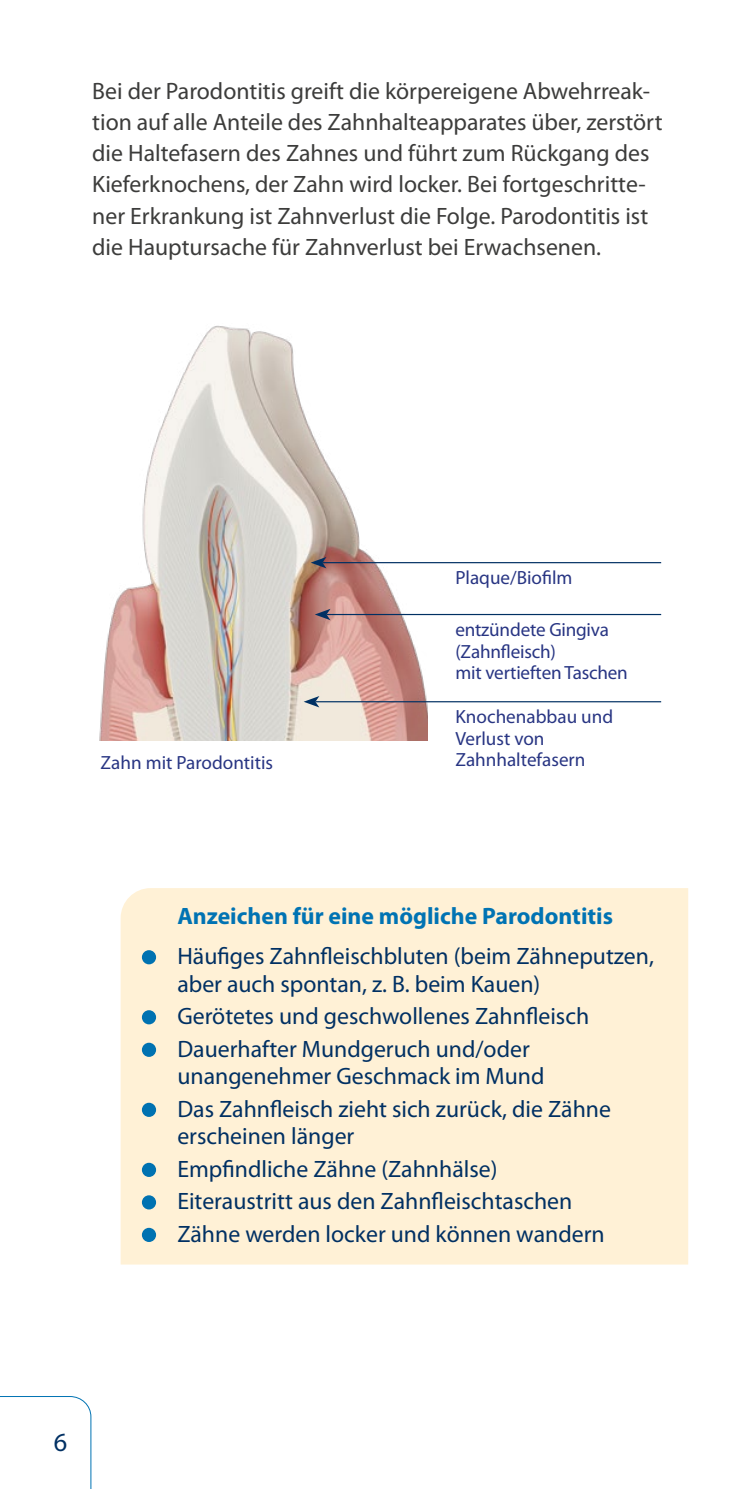
<style>
.page{position:relative;width:745px;height:1489px;background:#fff}
.page>*{position:absolute;margin:0;border:0;box-sizing:border-box;transform-origin:0 0}
.t1{font:26.25px "Myriad Pro";color:#003063}
.t2{font:23.75px/32.5px "Myriad Pro";color:#003063}
.t3{font:23.75px/31.2px "Myriad Pro";color:#3c3c3b}
.t4{font:700 23.75px "Myriad Pro";color:#0073b3}
.t5{font:19px/21.5px "Myriad Pro";color:#283583}
</style>
<div class="page">
<div style="left:120px;top:888px;width:567px;height:376px;background:#fff1d6"></div>
<div style="left:142px;top:950px;width:14px;height:14px;background:#0072b1;border-radius:50%"></div>
<div style="left:142px;top:1010px;width:14px;height:14px;background:#0072b1;border-radius:50%"></div>
<div style="left:142px;top:1042px;width:14px;height:14px;background:#0072b1;border-radius:50%"></div>
<div style="left:142px;top:1102px;width:14px;height:14px;background:#0072b1;border-radius:50%"></div>
<div style="left:142px;top:1162px;width:14px;height:14px;background:#0072b1;border-radius:50%"></div>
<div style="left:142px;top:1195px;width:14px;height:14px;background:#0072b1;border-radius:50%"></div>
<div style="left:142px;top:1227px;width:14px;height:14px;background:#0072b1;border-radius:50%"></div>
<svg style="left:0;top:1396px;width:91px;height:92px"></svg>
<img style="left:99px;top:325px;width:328px;height:415px">
<hr style="left:322px;top:562px;width:338px;height:1px;background:#003063">
<svg style="left:310px;top:557px;width:16px;height:11px"></svg>
<hr style="left:326px;top:614px;width:334px;height:1px;background:#003063">
<svg style="left:314px;top:608px;width:16px;height:12px"></svg>
<hr style="left:315px;top:701px;width:345px;height:1px;background:#003063">
<svg style="left:303px;top:696px;width:16px;height:11px"></svg>
<p class="t3" style="left:92px;top:75px;width:571px">Bei der Parodontitis greift die körpereigene Abwehrreak&shy;tion auf alle Anteile des Zahnhalteapparates über, zerstört die Haltefasern des Zahnes und führt zum Rückgang des Kieferknochens, der Zahn wird locker. Bei fortgeschritte&shy;ner Erkrankung ist Zahnverlust die Folge. Parodontitis ist die Hauptursache für Zahnverlust bei Erwachsenen.</p>
<p class="t5" style="left:455px;top:566px;width:118px">Plaque/Biofilm</p>
<p class="t5" style="left:455px;top:618px;width:174px">entzündete Gingiva (Zahnfleisch)<br>mit vertieften Taschen</p>
<p class="t5" style="left:455px;top:705px;width:159px">Knochenabbau und<br>Verlust von</p>
<p class="t5" style="left:101px;top:752px;width:174px">Zahn mit Parodontitis</p>
<p class="t5" style="left:455px;top:748px;width:131px">Zahnhaltefasern</p>
<p class="t4" style="left:177px;top:903px;width:437px">Anzeichen für eine mögliche Parodontitis</p>
<p class="t2" style="left:177px;top:942px;width:477px;line-height:27.5px">Häufiges Zahnfleischbluten (beim Zähneputzen, aber auch spontan, z. B. beim Kauen)</p>
<p class="t2" style="left:177px;top:999px;width:413px">Gerötetes und geschwollenes Zahnfleisch<br>Dauerhafter Mundgeruch und/oder</p>
<p class="t2" style="left:177px;top:1059px;width:435px">unangenehmer Geschmack im Mund<br>Das Zahnfleisch zieht sich zurück, die Zähne</p>
<p class="t2" style="left:177px;top:1119px;width:428px">erscheinen länger<br>Empfindliche Zähne (Zahnhälse)<br>Eiteraustritt aus den Zahnfleischtaschen Zähne werden locker und können wandern</p>
<p class="t1" style="left:54px;top:1426px;width:15px">6</p>
</div>
